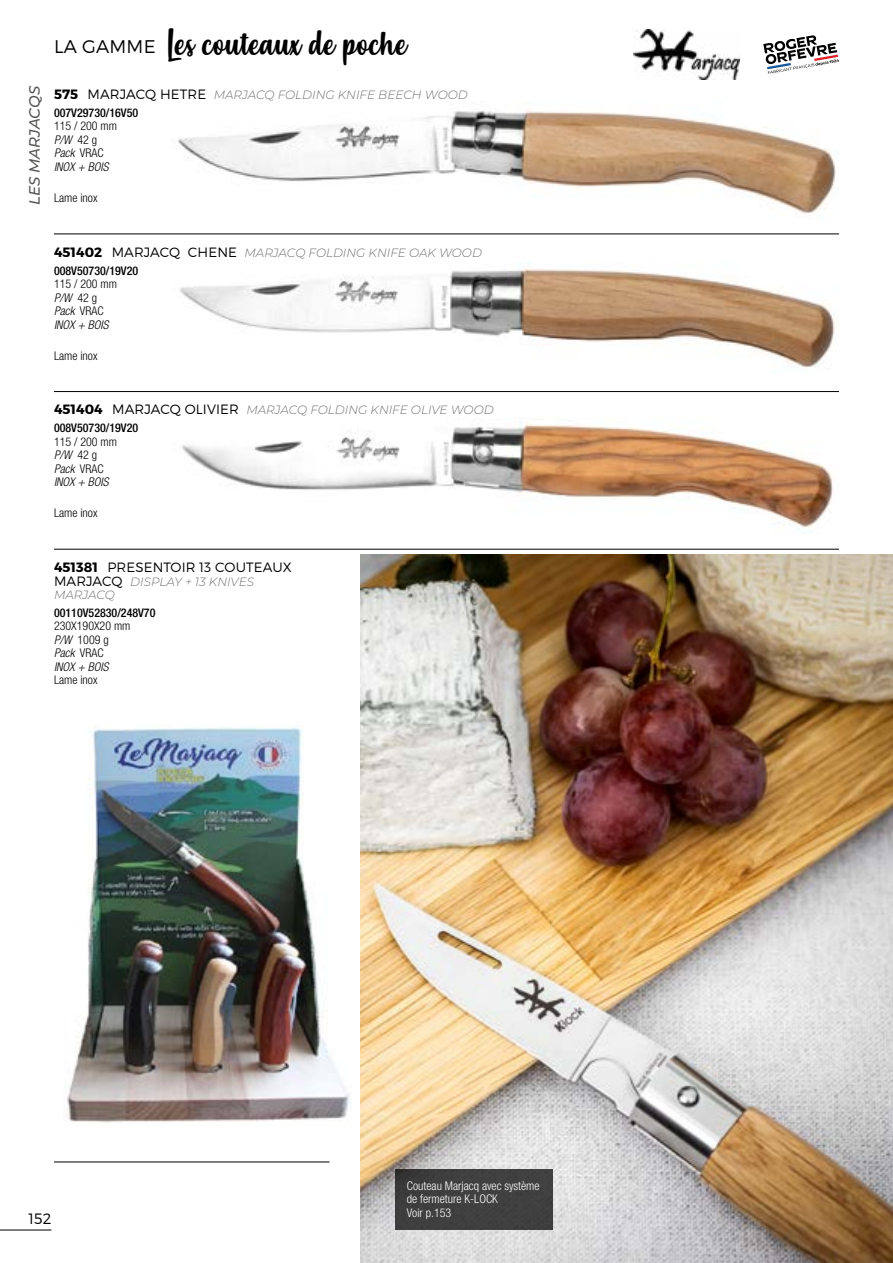
<style>
.page{position:relative;width:893px;height:1263px;background:#fff}
.page>*{position:absolute;margin:0;border:0;box-sizing:border-box;transform-origin:0 0}
.t1{font:33px "Misses";color:#000}
.t2{font:italic 500 15px "Montserrat";color:#575756}
.t3{font:300 15px "Montserrat";color:#000}
.t4{font:300 13.5px "Montserrat";letter-spacing:.01em;color:#000}
.t5{font:italic 300 12px/13.5px "Montserrat";color:#706f6f}
.t6{font:italic 300 condensed 12px/13.5px "Helvetica Neue LT Pro";color:#000}
.t7{font:300 condensed 12px "Helvetica Neue LT Pro";color:#000}
.t8{font:500 condensed 12px "Helvetica Neue LT Pro";color:#000}
.t9{font:300 condensed 12px/13.5px "Helvetica Neue LT Pro";color:#fff}
.s1{font-family:"Montserrat";font-weight:300;font-size:18.3px}
.s2{font-weight:700;font-style:normal;font-size:13.5px;color:#000}
.s3{font-style:normal;font-size:13.5px;color:#000}
.s4{font-style:normal}
.s5{font-weight:700}
.s6{font-style:italic}
</style>
<div class="page">
<img style="left:360px;top:555px;width:533px;height:708px">
<hr style="left:0;top:1230px;width:51px;height:1px;background:#000">
<hr style="left:54px;top:234px;width:785px;height:1px;background:#000">
<img style="left:176px;top:110px;width:660px;height:104px">
<hr style="left:54px;top:391px;width:785px;height:1px;background:#000">
<img style="left:179px;top:262px;width:658px;height:106px">
<hr style="left:54px;top:549px;width:785px;height:1px;background:#000">
<img style="left:181px;top:422px;width:652px;height:106px">
<hr style="left:54px;top:1162px;width:276px;height:1px;background:#000">
<img style="left:66px;top:725px;width:284px;height:398px">
<img style="left:634px;top:30px;width:106px;height:50px">
<div style="left:395px;top:1169px;width:158px;height:61px;background:#3f3f3f"></div>
<svg style="left:763px;top:35px;width:76px;height:39px"></svg>
<p class="t1" style="left:54px;top:21px;width:355px"><span class="s1">LA GAMME</span> Les couteaux de poche</p>
<p class="t2" style="left:24px;top:205px;width:121px;rotate:-90deg">LES MARJACQS</p>
<p class="t5" style="left:54px;top:88px;width:415px"><span class="s2">575</span> <span class="s3">MARJACQ HETRE</span> MARJACQ FOLDING KNIFE BEECH WOOD</p>
<p class="t8" style="left:54px;top:105px;width:86px">007V29730/16V50</p>
<p class="t7" style="left:54px;top:119px;width:64px">115 / 200 mm</p>
<p class="t6" style="left:54px;top:133px;width:45px">P/W <span class="s4">42 g</span></p>
<p class="t6" style="left:54px;top:147px;width:51px">Pack <span class="s4">VRAC</span></p>
<p class="t6" style="left:54px;top:160px;width:56px">INOX + BOIS</p>
<p class="t7" style="left:54px;top:191px;width:45px">Lame inox</p>
<p class="t5" style="left:54px;top:245px;width:429px"><span class="s2">451402</span> <span class="s3">MARJACQ CHENE</span> MARJACQ FOLDING KNIFE OAK WOOD</p>
<p class="t8" style="left:54px;top:263px;width:86px">008V50730/19V20</p>
<p class="t7" style="left:54px;top:277px;width:64px">115 / 200 mm</p>
<p class="t6" style="left:54px;top:291px;width:45px">P/W <span class="s4">42 g</span></p>
<p class="t6" style="left:54px;top:304px;width:51px">Pack <span class="s4">VRAC</span></p>
<p class="t6" style="left:54px;top:318px;width:56px">INOX + BOIS</p>
<p class="t7" style="left:54px;top:349px;width:45px">Lame inox</p>
<p class="t5" style="left:54px;top:403px;width:441px"><span class="s2">451404</span> <span class="s3">MARJACQ OLIVIER</span> MARJACQ FOLDING KNIFE OLIVE WOOD</p>
<p class="t8" style="left:54px;top:421px;width:86px">008V50730/19V20</p>
<p class="t7" style="left:54px;top:434px;width:64px">115 / 200 mm</p>
<p class="t6" style="left:54px;top:448px;width:45px">P/W <span class="s4">42 g</span></p>
<p class="t6" style="left:54px;top:462px;width:51px">Pack <span class="s4">VRAC</span></p>
<p class="t6" style="left:54px;top:475px;width:56px">INOX + BOIS</p>
<p class="t7" style="left:54px;top:506px;width:45px">Lame inox</p>
<p class="t4" style="left:54px;top:559px;width:239px"><span class="s5">451381</span> PRESENTOIR 13 COUTEAUX</p>
<p class="t5" style="left:54px;top:574px;width:201px"><span class="s3">MARJACQ</span> DISPLAY + 13 KNIVES<br>MARJACQ</p>
<p class="t8" style="left:54px;top:605px;width:103px">00110V52830/248V70</p>
<p class="t7" style="left:54px;top:619px;width:78px">230X190X20 mm</p>
<p class="t7" style="left:54px;top:633px;width:56px"><span class="s6">P/W</span> 1009 g</p>
<p class="t6" style="left:54px;top:647px;width:51px">Pack <span class="s4">VRAC</span></p>
<p class="t6" style="left:54px;top:660px;width:56px">INOX + BOIS<br><span class="s4">Lame inox</span></p>
<p class="t3" style="left:29px;top:1209px;width:24px">152</p>
<p class="t9" style="left:407px;top:1179px;width:134px">Couteau Marjacq avec système de fermeture K-LOCK</p>
<p class="t9" style="left:407px;top:1206px;width:46px">Voir p.153</p>
</div>
